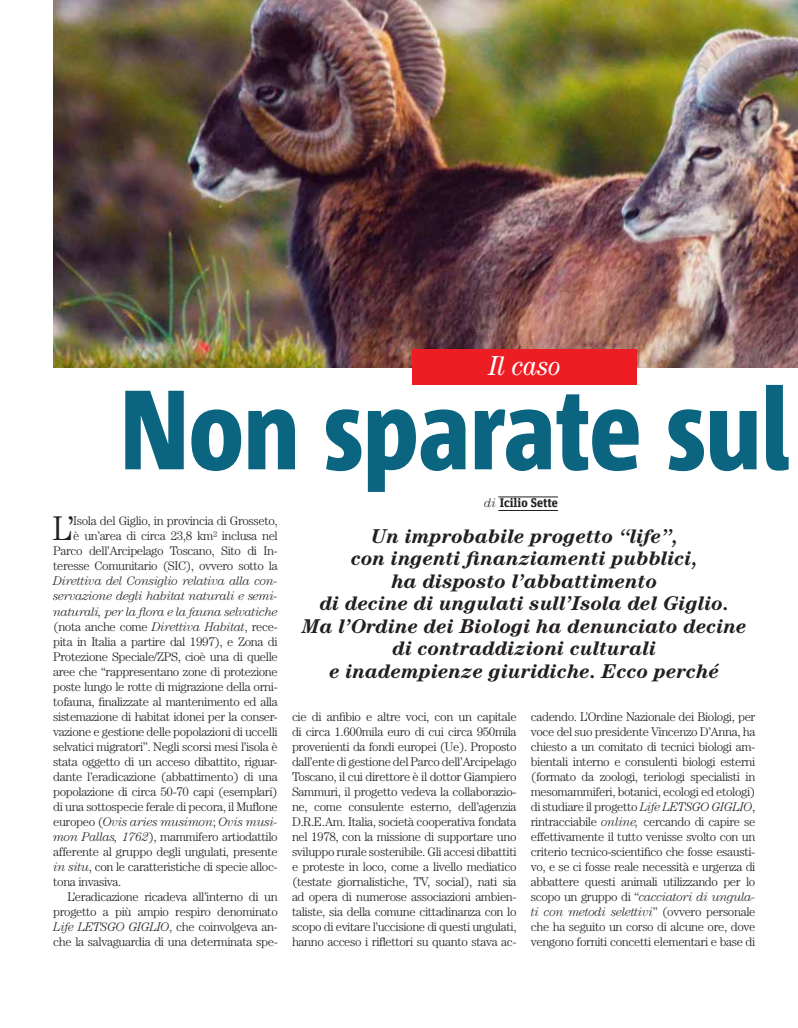
<style>
.page{position:relative;width:798px;height:1028px;background:#fff}
.page>*{position:absolute;margin:0;border:0;box-sizing:border-box;transform-origin:0 0}
.t1{font:800 112.5px "Corpid Cd OT";color:#0b6580}
.t2{font:300 34.25px "Century";color:#231f20}
.t3{font:italic 27.5px "Century";letter-spacing:-.005em;color:#fff;scale:.93 1}
.t4{font:italic 700 20px/22.5px "Century";color:#231f20;text-align:center}
.t5{font:300 12.5px/15px "Century";letter-spacing:-.03em;color:#231f20;text-align:justify}
.t6{font:700 12.5px "Unit Slab Pro";color:#231f20}
.s1{font-style:italic}
.s2{font-family:"Century";font-weight:300;font-style:italic}
</style>
<div class="page">
<hr style="left:498px;top:510px;width:59px;height:1px;background:#231f20">
<hr style="left:498px;top:496px;width:59px;height:1px;background:#231f20">
<img style="left:53px;top:0;width:744px;height:367px">
<div style="left:412px;top:349px;width:224px;height:36px;background:#ee1d23"></div>
<h3 class="t3" style="left:488px;top:350px;width:80px">Il caso</h3>
<h1 class="t1" style="left:120px;top:362px;width:670px">Non sparate sul</h1>
<h2 class="t2" style="left:52px;top:509px;width:23px">L’</h2>
<p class="t5" style="left:53px;top:513px;width:226px;text-align:right">Isola del Giglio, in provincia di Grosseto,<br>è un’area di circa 23,8 km² inclusa nel Parco dell’Arcipelago Toscano, Sito di In&shy;teresse Comunitario (SIC), ovvero sotto la</p>
<p class="t5" style="left:53px;top:573px;width:226px"><span class="s1">Direttiva del Consiglio relativa alla con&shy;servazione degli habitat naturali e semi&shy;naturali, per la flora e la fauna selvatiche </span>(nota anche come <span class="s1">Direttiva Habitat</span>, rece&shy;pita in Italia a partire dal 1997), e Zona di Protezione Speciale/ZPS, cioè una di quelle aree che “rappresentano zone di protezione poste lungo le rotte di migrazione della orni&shy;tofauna, finalizzate al mantenimento ed alla sistemazione di habitat idonei per la conser&shy;vazione e gestione delle popolazioni di uccelli selvatici migratori”. Negli scorsi mesi l’isola è stata oggetto di un acceso dibattito, riguar&shy;dante l’eradicazione (abbattimento) di una popolazione di circa 50-70 capi (esemplari) di una sottospecie ferale di pecora, il Muflone europeo (<span class="s1">Ovis aries musimon</span>; <span class="s1">Ovis musi&shy;mon Pallas, 1762</span>), mammifero artiodattilo afferente al gruppo degli ungulati, presente <span class="s1">in situ</span>, con le caratteristiche di specie alloc&shy;tona invasiva.</p>
<p class="t5" style="left:53px;top:888px;width:226px;text-indent:14px">L’eradicazione ricadeva all’interno di un progetto a più ampio respiro denominato <span class="s1">Life LETSGO GIGLIO</span>, che coinvolgeva an&shy;che la salvaguardia di una determinata spe-</p>
<p class="t6" style="left:484px;top:494px;width:75px"><span class="s2">di</span> Icilio Sette</p>
<p class="t4" style="left:302px;top:524px;width:446px">Un improbabile progetto “life”,<br>con ingenti finanziamenti pubblici,<br>ha disposto l’abbattimento<br>di decine di ungulati sull’Isola del Giglio.<br>Ma l’Ordine dei Biologi ha denunciato decine di contraddizioni culturali<br>e inadempienze giuridiche. Ecco perché</p>
<p class="t5" style="left:292px;top:708px;width:226px">cie di anfibio e altre voci, con un capitale di circa 1.600mila euro di cui circa 950mila provenienti da fondi europei (Ue). Proposto dall’ente di gestione del Parco dell’Arcipelago Toscano, il cui direttore è il dottor Giampiero Sammuri, il progetto vedeva la collaborazio&shy;ne, come consulente esterno, dell’agenzia D.R.E.Am. Italia, società cooperativa fondata nel 1978, con la missione di supportare uno sviluppo rurale sostenibile. Gli accesi dibattiti e proteste in loco, come a livello mediatico (testate giornalistiche, TV, social), nati sia ad opera di numerose associazioni ambien&shy;taliste, sia della comune cittadinanza con lo scopo di evitare l’uccisione di questi ungulati, hanno acceso i riflettori su quanto stava ac-</p>
<p class="t5" style="left:530px;top:708px;width:226px">cadendo. L’Ordine Nazionale dei Biologi, per voce del suo presidente Vincenzo D’Anna, ha chiesto a un comitato di tecnici biologi am&shy;bientali interno e consulenti biologi esterni (formato da zoologi, teriologi specialisti in mesomammiferi, botanici, ecologi ed etologi) di studiare il progetto <span class="s1">Life LETSGO GIGLIO</span>, rintracciabile <span class="s1">online,</span> cercando di capire se effettivamente il tutto venisse svolto con un criterio tecnico-scientifico che fosse esausti&shy;vo, e se ci fosse reale necessità e urgenza di abbattere questi animali utilizzando per lo scopo un gruppo di “<span class="s1">cacciatori di ungula&shy;ti con metodi selettivi</span>” (ovvero personale che ha seguito un corso di alcune ore, dove vengono forniti concetti elementari e base di</p>
</div>
